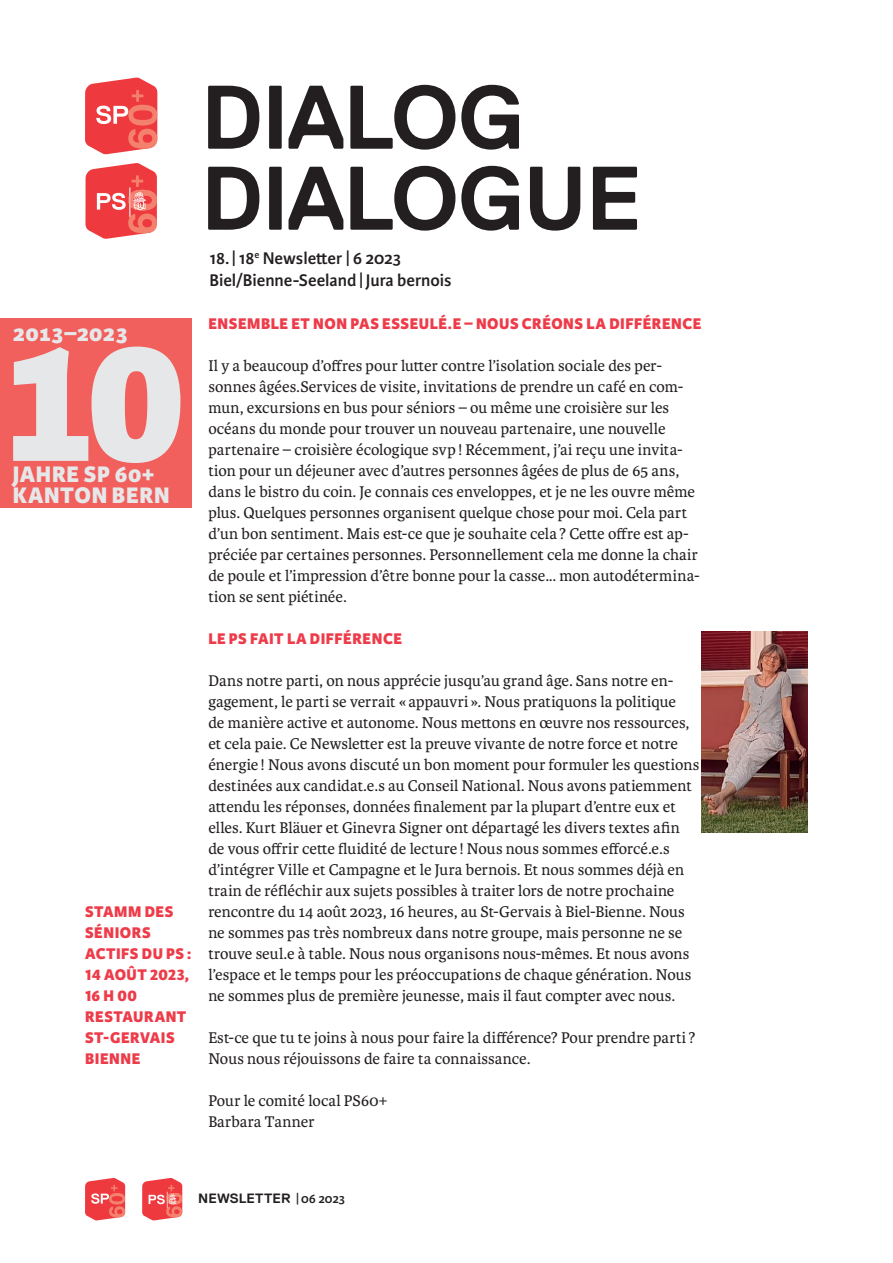
<style>
.page{position:relative;width:893px;height:1263px;background:#fff}
.page>*{position:absolute;margin:0;border:0;box-sizing:border-box;transform-origin:0 0}
.t1{font:800 180px "Karmina Sans";color:#e6e7e9}
.t2{font:700 90px/81px "Replica";letter-spacing:-.02em;color:#231f20}
.t3{font:800 24px/21px "Karmina Sans";letter-spacing:.025em;color:#e6e7e9}
.t4{font:600 18px/21.6px "Karmina Sans";color:#231f20}
.t5{font:16.5px/21px "Karmina";color:#231f20}
.t6{font:800 16.5px/21px "Karmina Sans";letter-spacing:.03em;color:#ee3b49}
.t7{font:700 13.5px "Replica";letter-spacing:.01em;color:#231f20}
.s1{font-family:"Karmina Sans";font-weight:600}
</style>
<div class="page">
<svg style="left:85px;top:1178px;width:40px;height:42px;background:#f16161"></svg>
<svg style="left:142px;top:1178px;width:40px;height:42px;background:#f16465"></svg>
<svg style="left:85px;top:78px;width:72px;height:76px;background:#f16161"></svg>
<svg style="left:85px;top:163px;width:72px;height:76px;background:#f16767"></svg>
<div style="left:0;top:318px;width:191px;height:189px;background:#f1605d"></div>
<img style="left:702px;top:631px;width:106px;height:202px">
<h3 class="t3" style="left:13px;top:323px;width:117px">2013–2023</h3>
<h1 class="t1" style="left:0;top:297px;width:185px">10</h1>
<h3 class="t3" style="left:13px;top:464px;width:158px">JAHRE SP 60+<br>KANTON BERN</h3>
<p class="t6" style="left:85px;top:902px;width:108px">STAMM DES<br>SÉNIORS<br>ACTIFS DU PS :<br>14 AOÛT 2023,<br>16H00<br>RESTAURANT<br>ST-GERVAIS<br>BIENNE</p>
<h2 class="t2" style="left:201px;top:77px;width:443px">DIALOG<br>DIALOGUE</h2>
<p class="t4" style="left:209px;top:248px;width:244px">18.|18<sup>e</sup> Newsletter |6 2023<br>Biel/Bienne-Seeland|Jura bernois</p>
<p class="t6" style="left:208px;top:313px;width:495px">ENSEMBLE ET NON PAS ESSEULÉ.E – NOUS CRÉONS LA DIFFÉRENCE</p>
<p class="t5" style="left:208px;top:355px;width:493px">Il y a beaucoup d’offres pour lutter contre l’isolation sociale des per&shy;sonnes âgées.Services de visite, invitations de prendre un café en com&shy;mun, excursions en bus pour séniors – ou même une croisière sur les océans du monde pour trouver un nouveau partenaire, une nouvelle partenaire – croisière écologique svp! Récemment, j’ai reçu une invita&shy;tion pour un déjeuner avec d’autres personnes âgées de plus de 65 ans, dans le bistro du coin. Je connais ces enveloppes, et je ne les ouvre même plus. Quelques personnes organisent quelque chose pour moi. Cela part d’un bon sentiment. Mais est-ce que je souhaite cela ? Cette offre est ap&shy;préciée par certaines personnes. Personnellement cela me donne la chair de poule et l’impression d’être bonne pour la casse... mon autodétermina&shy;tion se sent piétinée.</p>
<p class="t6" style="left:208px;top:628px;width:195px">LE PS FAIT LA DIFFÉRENCE</p>
<p class="t5" style="left:208px;top:670px;width:493px">Dans notre parti, on nous apprécie jusqu’au grand âge. Sans notre en&shy;gagement, le parti se verrait « appauvri ». Nous pratiquons la politique<br>de manière active et autonome. Nous mettons en œuvre nos ressources, et cela paie. Ce Newsletter est la preuve vivante de notre force et notre énergie ! Nous avons discuté un bon moment pour formuler les questions destinées aux candidat.e.s au Conseil National. Nous avons patiemment attendu les réponses, données finalement par la plupart d’entre eux et elles. Kurt Bläuer et Ginevra Signer ont départagé les divers textes afin de vous offrir cette fluidité de lecture ! Nous nous sommes efforcé.e.s d’intégrer Ville et Campagne et le Jura bernois. Et nous sommes déjà en train de réfléchir aux sujets possibles à traiter lors de notre prochaine rencontre du 14 août 2023, 16 heures, au St-Gervais à Biel-Bienne. Nous ne sommes pas très nombreux dans notre groupe, mais personne ne se trouve seul.e à table. Nous nous organisons nous-mêmes. Et nous avons l’espace et le temps pour les préoccupations de chaque génération. Nous ne sommes plus de première jeunesse, mais il faut compter avec nous.</p>
<p class="t5" style="left:208px;top:1027px;width:488px">Est-ce que tu te joins à nous pour faire la différence? Pour prendre parti ?<br>Nous nous réjouissons de faire ta connaissance.</p>
<p class="t5" style="left:208px;top:1090px;width:181px">Pour le comité local PS60+<br>Barbara Tanner</p>
<p class="t7" style="left:198px;top:1191px;width:148px">NEWSLETTER <span class="s1">|06 2023</span></p>
</div>
